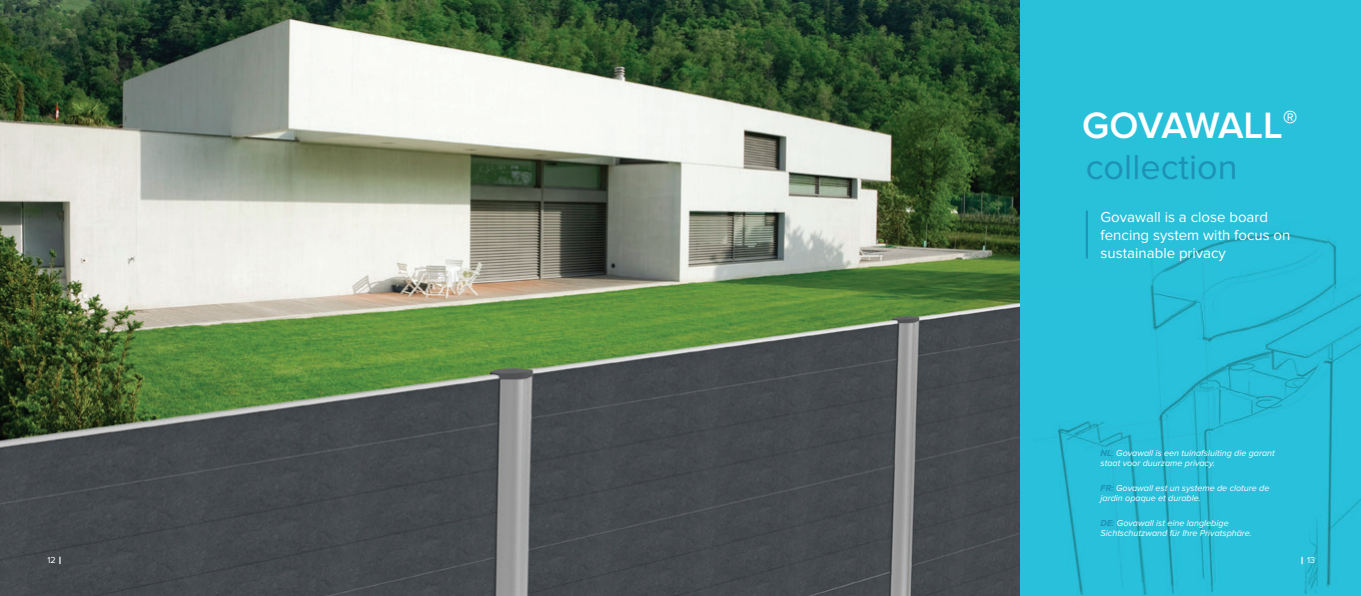
<style>
.page{position:relative;width:1361px;height:596px;background:#fff}
.page>*{position:absolute;margin:0;border:0;box-sizing:border-box;transform-origin:0 0}
.t1{font:600 38px "Proxima Nova";color:#fff}
.t2{font:36px "Proxima Nova";color:#1d92b5}
.t3{font:15px/18px "Proxima Nova";color:#fff}
.t4{font:italic 9px/10.8px "Proxima Nova";color:#fff}
.t5{font:9px "Proxima Nova";color:#fff}
.s1{font-weight:700;color:#1d92b5}
.s2{color:#1d92b5}
</style>
<div class="page">
<img style="left:0;top:0;width:1020px;height:595px">
<div style="left:1020px;top:0;width:341px;height:595px;background:#29c0da"></div>
<img style="left:1057px;top:232px;width:304px;height:363px">
<svg style="left:59px;top:556px;width:2px;height:7px"></svg>
<hr style="left:1086px;top:210px;width:2px;height:48px;background:#1d92b5">
<h1 class="t1" style="left:1082px;top:104px;width:217px">GOVAWALL<sup>®</sup></h1>
<h2 class="t2" style="left:1086px;top:147px;width:153px">collection</h2>
<h3 class="t3" style="left:1100px;top:208px;width:191px">Govawall is a close board fencing system with focus on sustainable privacy</h3>
<p class="t4" style="left:1100px;top:447px;width:176px"><span class="s1">NL</span><span class="s2">:</span> Govawall is een tuinafsluiting die garant staat voor duurzame privacy.</p>
<p class="t4" style="left:1100px;top:482px;width:170px"><span class="s1">FR:</span> Govawall est un systeme de cloture de jardin opaque et durable.</p>
<p class="t4" style="left:1100px;top:517px;width:153px"><span class="s1">DE:</span> Govawall ist eine langlebige<br>Sichtschutzwand für Ihre Privatsphäre.</p>
<p class="t5" style="left:48px;top:554px;width:10px">12</p>
<p class="t5" style="left:1307px;top:554px;width:10px">13</p>
</div>
